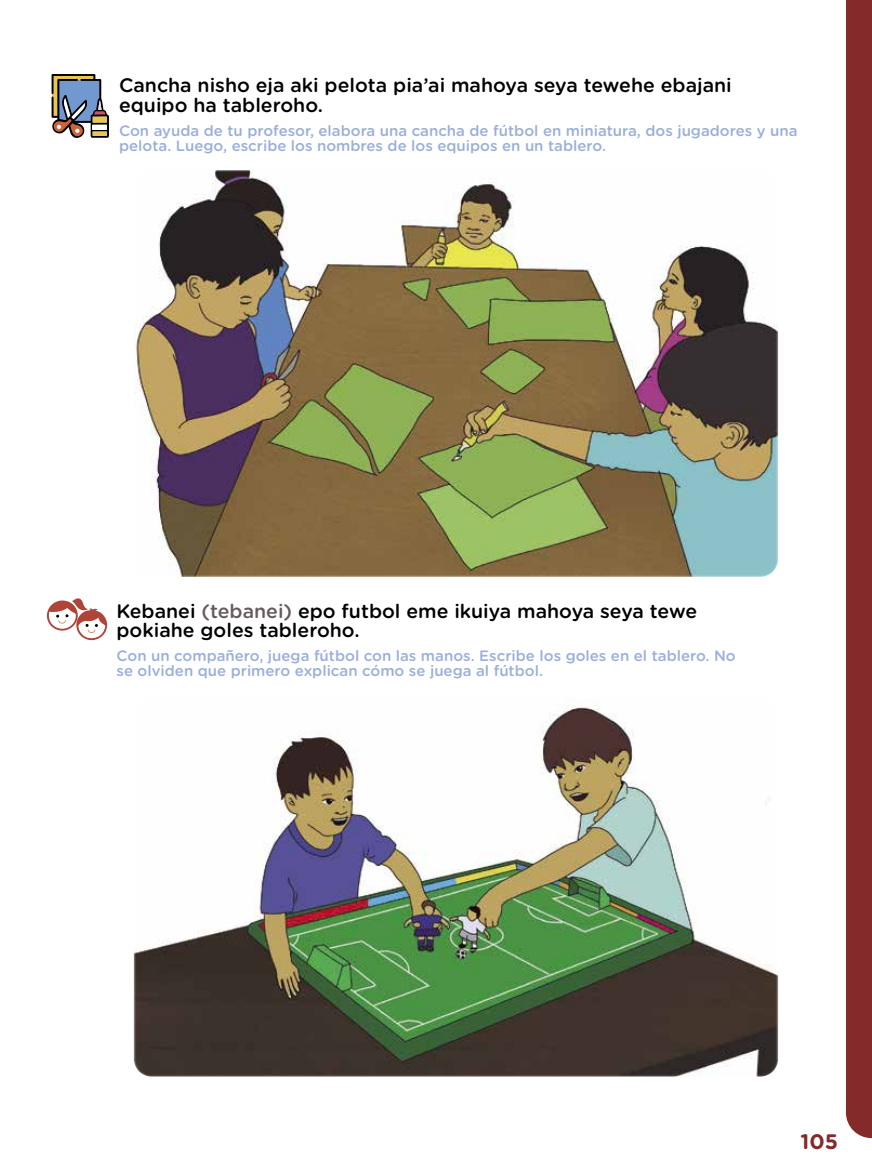
<style>
.page{position:relative;width:872px;height:1170px;background:#fff}
.page>*{position:absolute;margin:0;border:0;box-sizing:border-box;transform-origin:0 0}
.t1{font:700 21px "Gotham Rounded";color:#842a2b}
.t2{font:500 19.5px/19.5px "Gotham Rounded";color:#000}
.t3{font:500 15px/15px "Gotham Rounded";color:#9aafd9}
.s1{color:#665a5d}
</style>
<div class="page">
<div style="left:846px;top:0;width:26px;height:1137px;background:#842a2b"></div>
<svg style="left:47px;top:598px;width:61px;height:43px"></svg>
<img style="left:134px;top:170px;width:644px;height:407px">
<img style="left:134px;top:705px;width:644px;height:371px">
<svg style="left:52px;top:74px;width:57px;height:64px"></svg>
<h2 class="t2" style="left:119px;top:75px;width:614px">Cancha nisho eja aki pelota pia’ai mahoya seya tewehe ebajani equipo ha tableroho.</h2>
<p class="t3" style="left:119px;top:122px;width:680px">Con ayuda de tu profesor, elabora una cancha de fútbol en miniatura, dos jugadores y una pelota. Luego, escribe los nombres de los equipos en un tablero.</p>
<h2 class="t2" style="left:117px;top:600px;width:582px">Kebanei <span class="s1">(tebanei)</span> epo futbol eme ikuiya mahoya seya tewe pokiahe goles tableroho.</h2>
<p class="t3" style="left:117px;top:648px;width:621px">Con un compañero, juega fútbol con las manos. Escribe los goles en el tablero. No se olviden que primero explican cómo se juega al fútbol.</p>
<h1 class="t1" style="left:800px;top:1125px;width:39px">105</h1>
</div>
